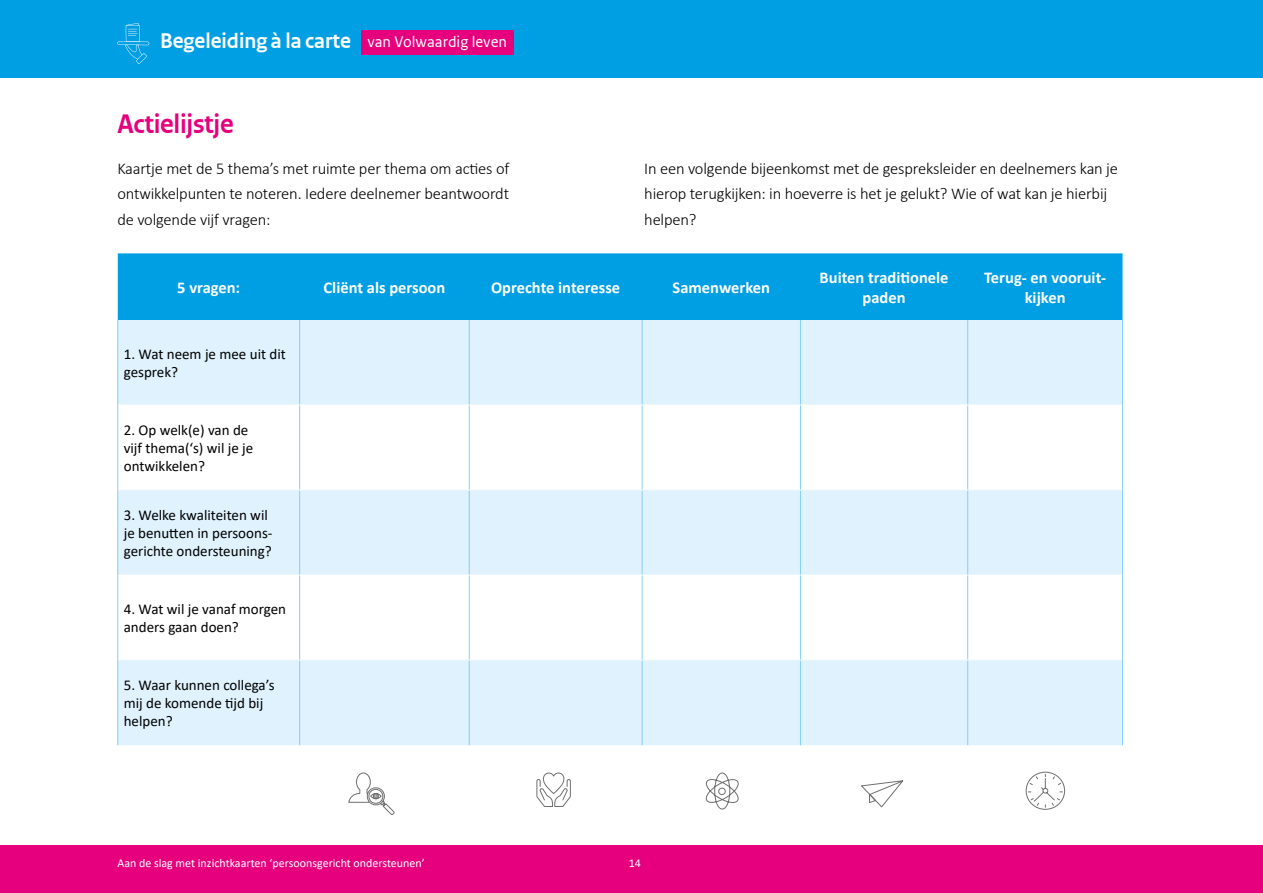
<style>
.page{position:relative;width:1263px;height:893px;background:#fff}
.page>*{position:absolute;margin:0;border:0;box-sizing:border-box;transform-origin:0 0}
.t1{font:700 27px "Rijksoverheid Sans Heading";letter-spacing:-.01em;color:#e6007d}
.t2{font:700 21.45px "Rijksoverheid Sans Heading";color:#fff}
.t3{font:300 16.5px/25.5px "Calibri";letter-spacing:-.01em;color:#000;text-align:justify}
.t4{font:700 16.5px/19.8px "Calibri";color:#fff;text-align:center}
.t5{font:15px/18px "Calibri";color:#000}
.t6{font:12px "Calibri";color:#fff}
.s1{font-family:"Rijksoverheid Sans Text";font-weight:400;font-size:14.55px}
</style>
<div class="page">
<div style="left:0;top:845px;width:1263px;height:48px;background:#e6007d"></div>
<div style="left:0;top:0;width:1263px;height:78px;background:#009fe3"></div>
<div style="left:361px;top:30px;width:152px;height:25px;background:#e6007d"></div>
<svg style="left:117px;top:23px;width:32px;height:41px"></svg>
<div style="left:118px;top:253px;width:1004px;height:67px;background:#009fe3"></div>
<svg style="left:118px;top:320px;width:1004px;height:425px;fill:#dff2fd"></svg>
<hr style="left:117px;top:490px;width:1px;height:85px;background:#83d0f5">
<hr style="left:299px;top:490px;width:1px;height:85px;background:#83d0f5">
<hr style="left:469px;top:490px;width:1px;height:85px;background:#83d0f5">
<hr style="left:642px;top:490px;width:1px;height:85px;background:#83d0f5">
<hr style="left:800px;top:490px;width:1px;height:85px;background:#83d0f5">
<hr style="left:967px;top:490px;width:1px;height:85px;background:#83d0f5">
<hr style="left:1122px;top:490px;width:1px;height:85px;background:#83d0f5">
<hr style="left:117px;top:660px;width:1px;height:85px;background:#83d0f5">
<hr style="left:299px;top:660px;width:1px;height:85px;background:#83d0f5">
<hr style="left:469px;top:660px;width:1px;height:85px;background:#83d0f5">
<hr style="left:642px;top:660px;width:1px;height:85px;background:#83d0f5">
<hr style="left:800px;top:660px;width:1px;height:85px;background:#83d0f5">
<hr style="left:967px;top:660px;width:1px;height:85px;background:#83d0f5">
<hr style="left:1122px;top:660px;width:1px;height:85px;background:#83d0f5">
<hr style="left:117px;top:320px;width:1px;height:85px;background:#83d0f5">
<hr style="left:299px;top:320px;width:1px;height:85px;background:#83d0f5">
<hr style="left:469px;top:320px;width:1px;height:85px;background:#83d0f5">
<hr style="left:642px;top:320px;width:1px;height:85px;background:#83d0f5">
<hr style="left:800px;top:320px;width:1px;height:85px;background:#83d0f5">
<hr style="left:967px;top:320px;width:1px;height:85px;background:#83d0f5">
<hr style="left:1122px;top:320px;width:1px;height:85px;background:#83d0f5">
<hr style="left:117px;top:405px;width:1px;height:85px;background:#83d0f5">
<hr style="left:118px;top:405px;width:182px;height:1px;background:#fff">
<hr style="left:300px;top:405px;width:169px;height:1px;background:#fff">
<hr style="left:469px;top:405px;width:173px;height:1px;background:#fff">
<hr style="left:642px;top:405px;width:158px;height:1px;background:#fff">
<hr style="left:800px;top:405px;width:168px;height:1px;background:#fff">
<hr style="left:968px;top:405px;width:154px;height:1px;background:#fff">
<hr style="left:299px;top:405px;width:1px;height:85px;background:#83d0f5">
<hr style="left:469px;top:405px;width:1px;height:85px;background:#83d0f5">
<hr style="left:642px;top:405px;width:1px;height:85px;background:#83d0f5">
<hr style="left:800px;top:405px;width:1px;height:85px;background:#83d0f5">
<hr style="left:967px;top:405px;width:1px;height:85px;background:#83d0f5">
<hr style="left:1122px;top:405px;width:1px;height:85px;background:#83d0f5">
<hr style="left:118px;top:490px;width:182px;height:1px;background:#eaf6fe">
<hr style="left:300px;top:490px;width:169px;height:1px;background:#eaf6fe">
<hr style="left:469px;top:490px;width:173px;height:1px;background:#eaf6fe">
<hr style="left:642px;top:490px;width:158px;height:1px;background:#eaf6fe">
<hr style="left:800px;top:490px;width:168px;height:1px;background:#eaf6fe">
<hr style="left:968px;top:490px;width:154px;height:1px;background:#eaf6fe">
<hr style="left:117px;top:575px;width:1px;height:85px;background:#83d0f5">
<hr style="left:118px;top:575px;width:182px;height:1px;background:#fff">
<hr style="left:300px;top:575px;width:169px;height:1px;background:#fff">
<hr style="left:469px;top:575px;width:173px;height:1px;background:#fff">
<hr style="left:642px;top:575px;width:158px;height:1px;background:#fff">
<hr style="left:800px;top:575px;width:168px;height:1px;background:#fff">
<hr style="left:968px;top:575px;width:154px;height:1px;background:#fff">
<hr style="left:299px;top:575px;width:1px;height:85px;background:#83d0f5">
<hr style="left:469px;top:575px;width:1px;height:85px;background:#83d0f5">
<hr style="left:642px;top:575px;width:1px;height:85px;background:#83d0f5">
<hr style="left:800px;top:575px;width:1px;height:85px;background:#83d0f5">
<hr style="left:967px;top:575px;width:1px;height:85px;background:#83d0f5">
<hr style="left:1122px;top:575px;width:1px;height:85px;background:#83d0f5">
<hr style="left:118px;top:660px;width:182px;height:1px;background:#eaf6fe">
<hr style="left:300px;top:660px;width:169px;height:1px;background:#eaf6fe">
<hr style="left:469px;top:660px;width:173px;height:1px;background:#eaf6fe">
<hr style="left:642px;top:660px;width:158px;height:1px;background:#eaf6fe">
<hr style="left:800px;top:660px;width:168px;height:1px;background:#eaf6fe">
<hr style="left:968px;top:660px;width:154px;height:1px;background:#eaf6fe">
<svg style="left:536px;top:772px;width:35px;height:35px"></svg>
<svg style="left:348px;top:772px;width:47px;height:43px"></svg>
<svg style="left:705px;top:772px;width:34px;height:38px"></svg>
<svg style="left:861px;top:780px;width:43px;height:28px"></svg>
<svg style="left:1025px;top:771px;width:40px;height:39px"></svg>
<h2 class="t2" style="left:160px;top:29px;width:348px">Begeleiding à la carte <span class="s1">van Volwaardig leven</span></h2>
<h1 class="t1" style="left:117px;top:108px;width:118px">Actielijstje</h1>
<p class="t3" style="left:117px;top:156px;width:393px">Kaartje met de 5 thema’s met ruimte per thema om acties of ontwikkelpunten te noteren. Iedere deelnemer beantwoordt de volgende vijf vragen:</p>
<p class="t3" style="left:644px;top:156px;width:475px;text-align:left">In een volgende bijeenkomst met de gespreksleider en deelnemers kan je hierop terugkijken: in hoeverre is het je gelukt? Wie of wat kan je hierbij helpen?</p>
<p class="t4" style="left:177px;top:277px;width:64px">5 vragen:</p>
<p class="t4" style="left:324px;top:277px;width:123px">Cliënt als persoon</p>
<p class="t4" style="left:491px;top:277px;width:131px">Oprechte interesse</p>
<p class="t4" style="left:673px;top:277px;width:99px">Samenwerken</p>
<p class="t4" style="left:820px;top:267px;width:130px">Buiten traditionele paden</p>
<p class="t4" style="left:984px;top:267px;width:123px">Terug- en vooruit&shy;kijken</p>
<p class="t5" style="left:124px;top:345px;width:164px">1. Wat neem je mee uit dit gesprek?</p>
<p class="t5" style="left:124px;top:421px;width:131px">2. Op welk(e) van de vijf thema(‘s) wil je je ontwikkelen?</p>
<p class="t5" style="left:124px;top:506px;width:150px">3. Welke kwaliteiten wil je benutten in persoons&shy;gerichte ondersteuning?</p>
<p class="t5" style="left:124px;top:600px;width:164px">4. Wat wil je vanaf morgen anders gaan doen?</p>
<p class="t5" style="left:124px;top:676px;width:152px">5. Waar kunnen collega’s mij de komende tijd bij helpen?</p>
<p class="t6" style="left:117px;top:855px;width:309px">Aan de slag met inzichtkaarten ‘persoonsgericht ondersteunen’</p>
<p class="t6" style="left:629px;top:855px;width:14px">14</p>
</div>
